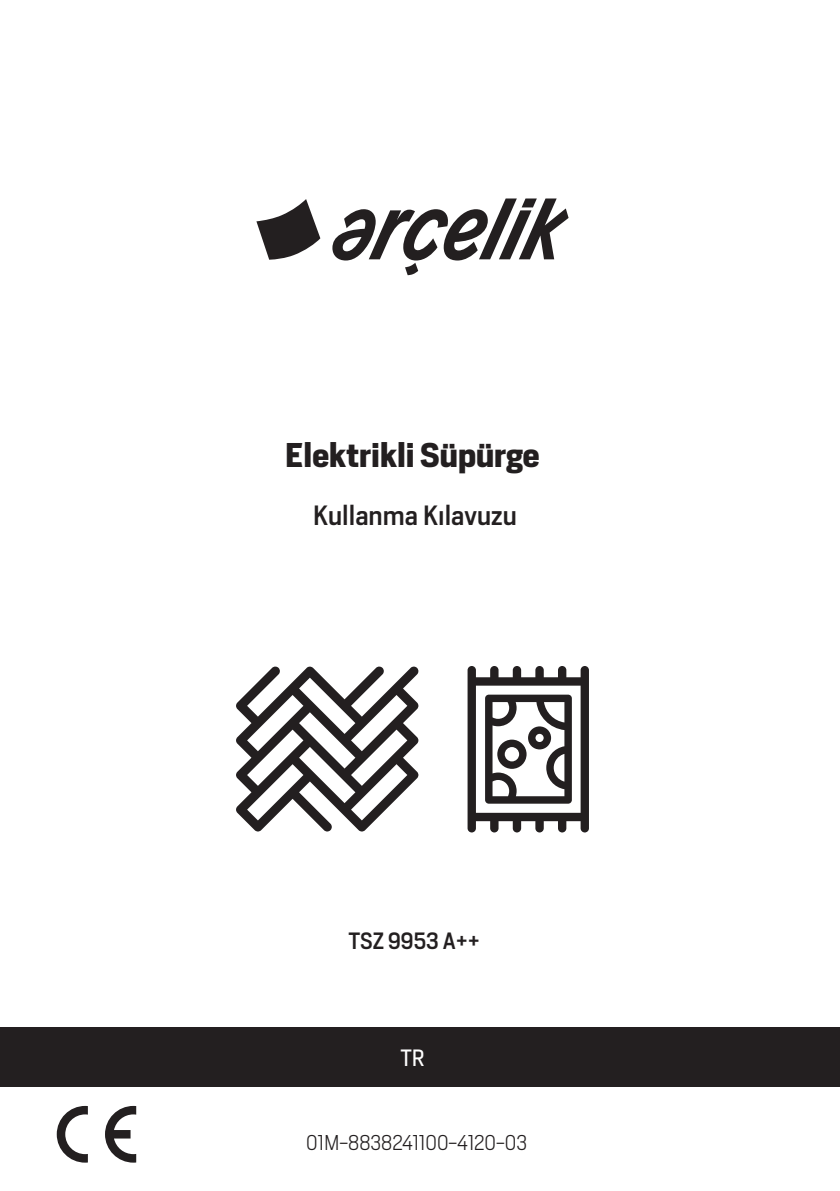
<style>
.page{position:relative;width:840px;height:1191px;background:#fff}
.page>*{position:absolute;margin:0;border:0;box-sizing:border-box;transform-origin:0 0}
.Urun_adi{font:700 32px "Heron Sans";color:#231f20}
.Kullanma_Kilavuzu{font:500 26px "Heron Sans";color:#231f20}
.Model_No{font:500 22px "Heron Sans";letter-spacing:-.005em;color:#231f20}
.Dil_Kodu{font:22px "Heron Sans";color:#fff}
.Takip_No{font:300 20px "Heron Sans";color:#231f20}
</style>
<div class="page">
<svg style="left:57px;top:1106px;width:31px;height:56px"></svg>
<svg style="left:105px;top:1106px;width:31px;height:56px"></svg>
<div style="left:0;top:1027px;width:839px;height:59px;background:#231f20"></div>
<svg style="left:256px;top:199px;width:64px;height:61px"></svg>
<svg style="left:332px;top:198px;width:236px;height:77px"></svg>
<svg style="left:467px;top:666px;width:121px;height:166px"></svg>
<svg style="left:236px;top:666px;width:182px;height:165px"></svg>
<p class="Urun_adi" style="left:285px;top:434px;width:256px">Elektrikli Süpürge</p>
<p class="Kullanma_Kilavuzu" style="left:313px;top:499px;width:205px">Kullanma Kılavuzu</p>
<p class="Model_No" style="left:348px;top:926px;width:133px">TSZ 9953 A++</p>
<p class="Dil_Kodu" style="left:400px;top:1043px;width:26px">TR</p>
<p class="Takip_No" style="left:306px;top:1130px;width:222px">01M-8838241100-4120-03</p>
</div>
